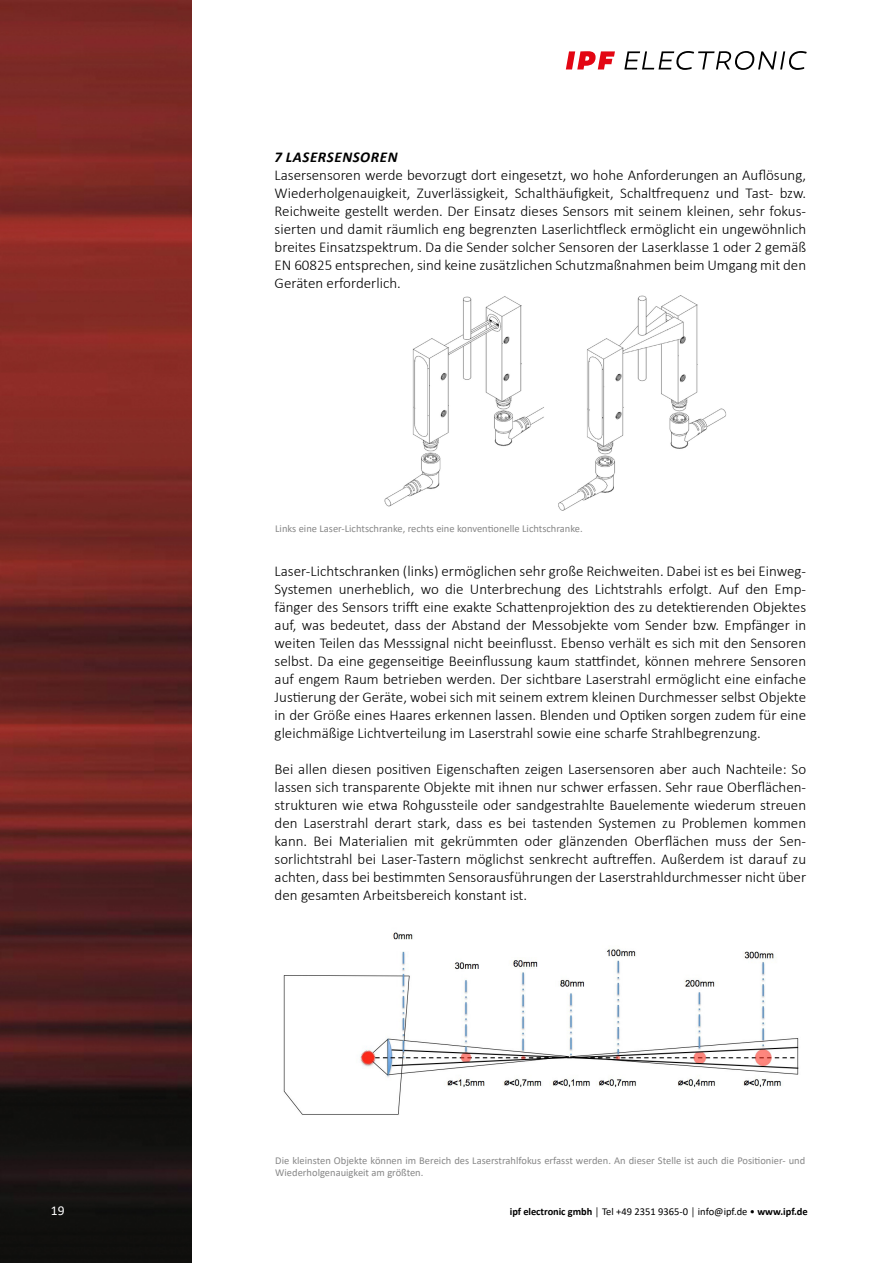
<style>
.page{position:relative;width:893px;height:1263px;background:#fff}
.page>*{position:absolute;margin:0;border:0;box-sizing:border-box;transform-origin:0 0}
.t1{font:300 15px/18px "Calibri";color:#000;text-align:justify}
.t2{font:italic 700 15px "Calibri";letter-spacing:.04em;color:#000}
.t3{font:13.5px "Calibri";color:#fff}
.t4{font:10.5px/12px "Calibri";color:#878787}
.t5{font:10.5px "Calibri";color:#000}
.s1{font-weight:700}
</style>
<div class="page">
<img style="left:0;top:0;width:191px;height:1263px">
<svg style="left:624px;top:51px;width:183px;height:19px"></svg>
<svg style="left:566px;top:51px;width:49px;height:18px"></svg>
<img style="left:384px;top:296px;width:342px;height:215px">
<img style="left:283px;top:932px;width:516px;height:183px">
<p class="t2" style="left:275px;top:146px;width:125px">7 LASERSENSOREN</p>
<p class="t1" style="left:275px;top:166px;width:533px">Lasersensoren werde bevorzugt dort eingesetzt, wo hohe Anforderungen an Auflösung, Wiederholgenauigkeit, Zuverlässigkeit, Schalthäufigkeit, Schaltfrequenz und Tast- bzw.<br>Reichweite gestellt werden. Der Einsatz dieses Sensors mit seinem kleinen, sehr fokus&shy;sierten und damit räumlich eng begrenzten Laserlichtfleck ermöglicht ein ungewöhnlich breites Einsatzspektrum. Da die Sender solcher Sensoren der Laserklasse 1 oder 2 gemäß EN 60825 entsprechen, sind keine zusätzlichen Schutzmaßnahmen beim Umgang mit den Geräten erforderlich.</p>
<p class="t4" style="left:275px;top:522px;width:309px">Links eine Laser-Lichtschranke, rechts eine konventionelle Lichtschranke.</p>
<p class="t1" style="left:275px;top:562px;width:533px">Laser-Lichtschranken (links) ermöglichen sehr große Reichweiten. Dabei ist es bei Einweg-Systemen unerheblich, wo die Unterbrechung des Lichtstrahls erfolgt. Auf den Emp&shy;fänger des Sensors trifft eine exakte Schattenprojektion des zu detektierenden Objektes auf, was bedeutet, dass der Abstand der Messobjekte vom Sender bzw. Empfänger in weiten Teilen das Messsignal nicht beeinflusst. Ebenso verhält es sich mit den Sensoren selbst. Da eine gegenseitige Beeinflussung kaum stattfindet, können mehrere Sensoren auf engem Raum betrieben werden. Der sichtbare Laserstrahl ermöglicht eine einfache Justierung der Geräte, wobei sich mit seinem extrem kleinen Durchmesser selbst Objekte in der Größe eines Haares erkennen lassen. Blenden und Optiken sorgen zudem für eine gleichmäßige Lichtverteilung im Laserstrahl sowie eine scharfe Strahlbegrenzung.</p>
<p class="t1" style="left:275px;top:760px;width:533px">Bei allen diesen positiven Eigenschaften zeigen Lasersensoren aber auch Nachteile: So lassen sich transparente Objekte mit ihnen nur schwer erfassen. Sehr raue Oberflächen&shy;strukturen wie etwa Rohgussteile oder sandgestrahlte Bauelemente wiederum streuen den Laserstrahl derart stark, dass es bei tastenden Systemen zu Problemen kommen kann. Bei Materialien mit gekrümmten oder glänzenden Oberflächen muss der Sen&shy;sorlichtstrahl bei Laser-Tastern möglichst senkrecht auftreffen. Außerdem ist darauf zu achten, dass bei bestimmten Sensorausführungen der Laserstrahldurchmesser nicht über den gesamten Arbeitsbereich konstant ist.</p>
<p class="t4" style="left:275px;top:1154px;width:532px">Die kleinsten Objekte können im Bereich des Laserstrahlfokus erfasst werden. An dieser Stelle ist auch die Positionier- und<br>Wiederholgenauigkeit am größten.</p>
<p class="t3" style="left:51px;top:1201px;width:15px">19</p>
<p class="t5" style="left:510px;top:1204px;width:299px"><span class="s1">ipf electronic gmbh</span> │ Tel +49 2351 9365-0 │ info@ipf.de • <span class="s1">www.ipf.de</span></p>
</div>
